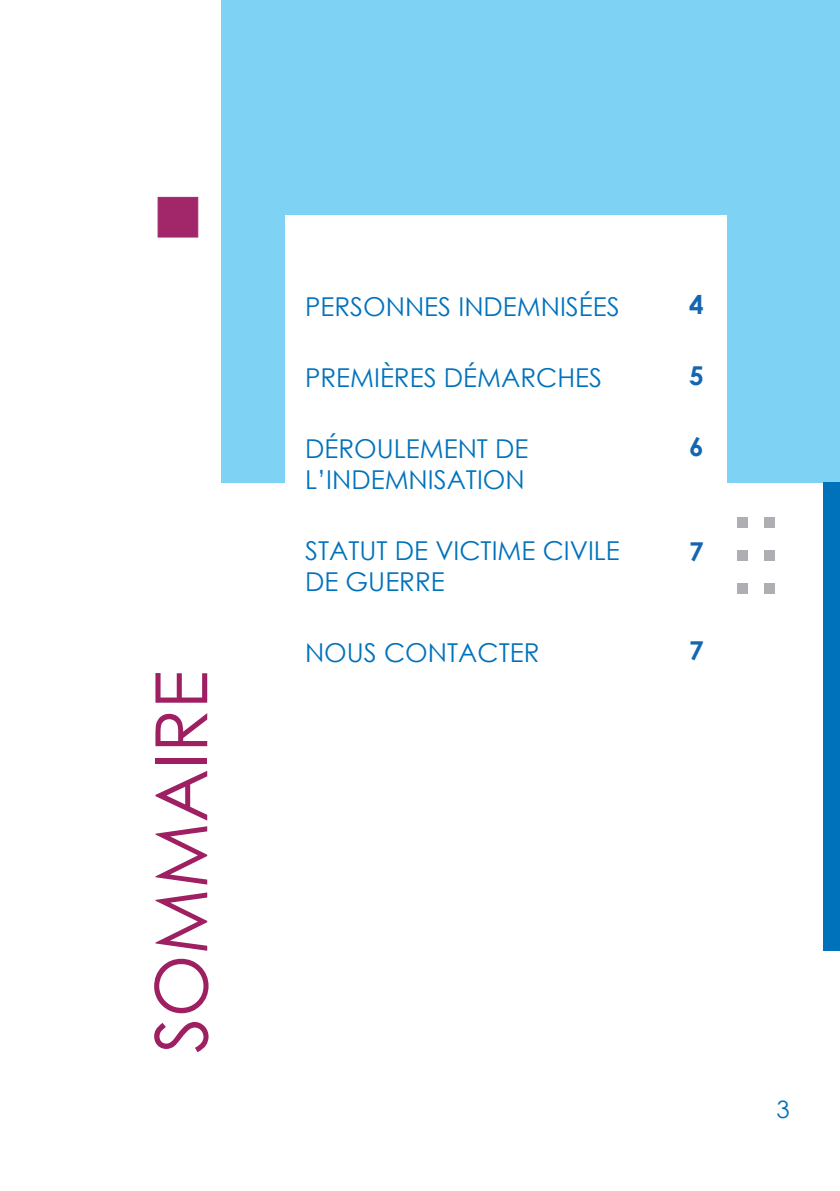
<style>
.page{position:relative;width:840px;height:1191px;background:#fff}
.page>*{position:absolute;margin:0;border:0;box-sizing:border-box;transform-origin:0 0}
.t1{font:72px "Century Gothic";color:#9e1f62}
.t2{font:26px/31.2px "Century Gothic";color:#0072bc}
.t3{font:700 26px "Century Gothic";color:#1465b2}
.t4{font:24px "Century Gothic";color:#0072bc}
</style>
<div class="page">
<div style="left:221px;top:0;width:618px;height:482px;background:#7ed2f4"></div>
<div style="left:158px;top:197px;width:40px;height:40px;background:#a2276a;border:1px solid #a2276a"></div>
<div style="left:285px;top:215px;width:441px;height:766px;background:#fff"></div>
<div style="left:736px;top:517px;width:10px;height:11px;background:#aeafb3"></div>
<div style="left:736px;top:550px;width:10px;height:10px;background:#aeafb3"></div>
<div style="left:736px;top:583px;width:10px;height:10px;background:#aeafb3"></div>
<div style="left:764px;top:517px;width:10px;height:11px;background:#aeafb3"></div>
<div style="left:764px;top:550px;width:10px;height:10px;background:#aeafb3"></div>
<div style="left:764px;top:583px;width:10px;height:10px;background:#aeafb3"></div>
<div style="left:822px;top:482px;width:17px;height:469px;background:#0072bc"></div>
<h1 class="t1" style="left:131px;top:1053px;width:384px;rotate:-90deg">SOMMAIRE</h1>
<p class="t2" style="left:305px;top:290px;width:316px">PERSONNES INDEMNISÉES</p>
<p class="t3" style="left:688px;top:285px;width:16px">4</p>
<p class="t2" style="left:305px;top:361px;width:298px">PREMIÈRES DÉMARCHES</p>
<p class="t3" style="left:688px;top:356px;width:16px">5</p>
<p class="t2" style="left:305px;top:432px;width:225px">DÉROULEMENT DE<br>L’INDEMNISATION</p>
<p class="t3" style="left:688px;top:427px;width:16px">6</p>
<p class="t2" style="left:305px;top:534px;width:316px">STATUT DE VICTIME CIVILE<br>DE GUERRE</p>
<p class="t3" style="left:688px;top:532px;width:16px">7</p>
<p class="t2" style="left:305px;top:636px;width:236px">NOUS CONTACTER</p>
<p class="t3" style="left:688px;top:631px;width:16px">7</p>
<p class="t4" style="left:776px;top:1092px;width:15px">3</p>
</div>
